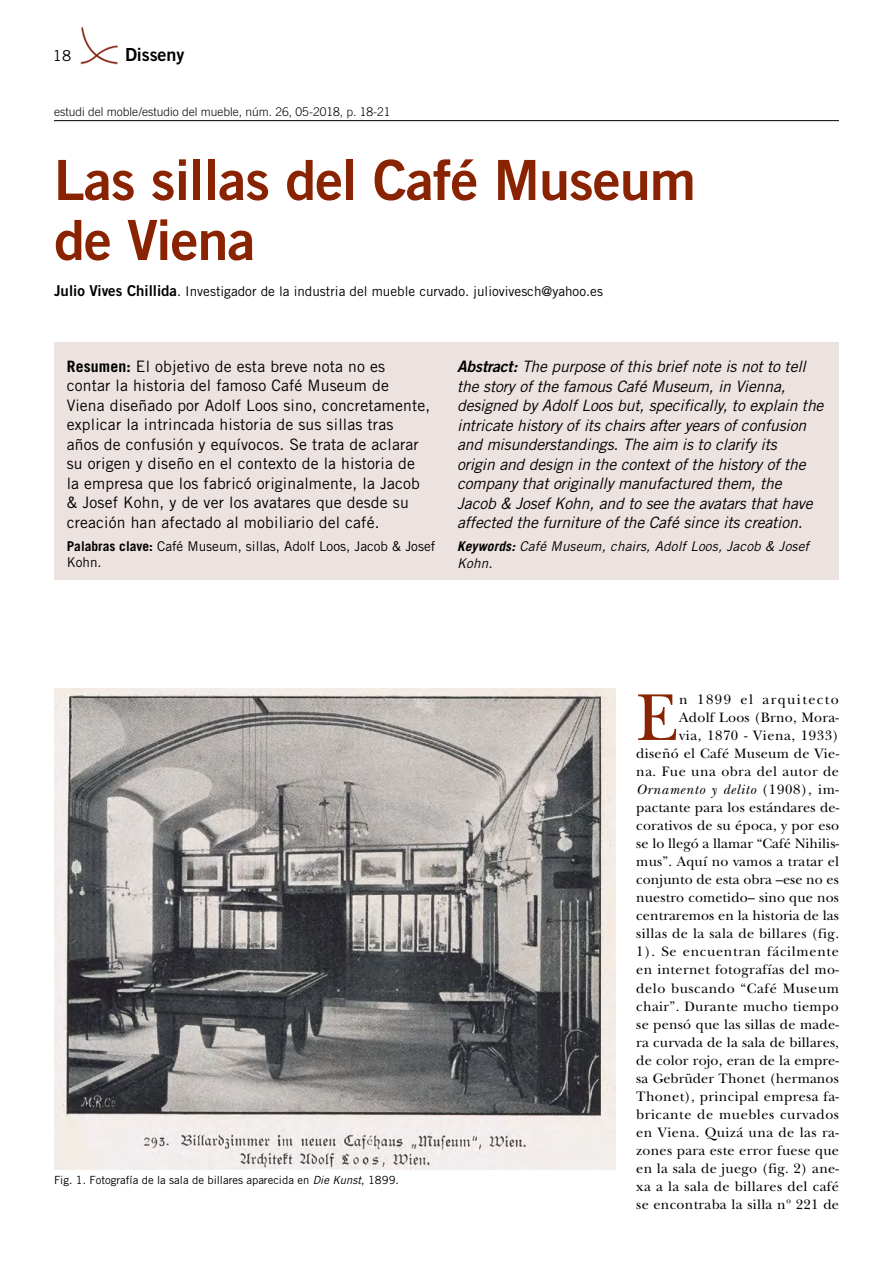
<style>
.page{position:relative;width:893px;height:1263px;background:#fff}
.page>*{position:absolute;margin:0;border:0;box-sizing:border-box;transform-origin:0 0}
.t1{font:69px "New Baskerville Std";color:#892301}
.t2{font:55.5px/60px "Trade Gothic Bold Two";letter-spacing:-.015em;color:#892301}
.t3{font:18px "Trade Gothic Bold Two";letter-spacing:-.005em;color:#000}
.t4{font:italic 15.75px/19.5px "Trade Gothic";letter-spacing:-.01em;color:#000}
.t5{font:15.75px/19.5px "Trade Gothic";letter-spacing:.01em;color:#000}
.t6{font:15px "Trade Gothic";color:#000}
.t7{font:14.25px/18px "New Baskerville Std";letter-spacing:.02em;color:#000;text-align:right}
.t8{font:13.5px/16.5px "Trade Gothic";color:#000}
.t9{font:italic 13.5px/16.5px "Trade Gothic";letter-spacing:.01em;color:#000}
.t10{font:300 12px "Trade Gothic";color:#000}
.t11{font:11.25px "Trade Gothic";color:#000}
.s1{font-family:"Trade Gothic Bold Two";font-size:15px}
.s2{font-weight:700}
.s3{font-family:"Trade Gothic Bold Two"}
.s4{font-style:italic}
</style>
<div class="page">
<img style="left:80px;top:27px;width:38px;height:38px">
<hr style="left:54px;top:120px;width:785px;height:1px;background:#000">
<div style="left:54px;top:342px;width:785px;height:238px;background:#ece2df"></div>
<img style="left:54px;top:688px;width:561px;height:481px">
<p class="t6" style="left:53px;top:46px;width:20px">18</p>
<p class="t3" style="left:125px;top:43px;width:61px">Disseny</p>
<p class="t10" style="left:54px;top:104px;width:338px">estudi del moble/estudio del mueble, núm. 26, 05-2018, p. 18-21</p>
<h2 class="t2" style="left:54px;top:149px;width:643px">Las sillas del Café Museum de Viena</h2>
<p class="t8" style="left:54px;top:283px;width:550px"><span class="s1">Julio Vives Chillida</span>. Investigador de la industria del mueble curvado. juliovivesch@yahoo.es</p>
<p class="t5" style="left:67px;top:356px;width:365px"><span class="s2">Resumen:</span> El objetivo de esta breve nota no es contar la historia del famoso Café Museum de Viena diseñado por Adolf Loos sino, concretamente, explicar la intrincada historia de sus sillas tras<br>años de confusión y equívocos. Se trata de aclarar su origen y diseño en el contexto de la historia de la empresa que los fabricó originalmente, la Jacob &amp; Josef Kohn, y de ver los avatares que desde su creación han afectado al mobiliario del café.</p>
<p class="t8" style="left:67px;top:537px;width:370px"><span class="s2">Palabras clave:</span> Café Museum, sillas, Adolf Loos, Jacob &amp; Josef<br>Kohn.</p>
<p class="t4" style="left:457px;top:357px;width:368px"><span class="s3">Abstract:</span> The purpose of this brief note is not to tell the story of the famous Café Museum, in Vienna, designed by Adolf Loos but, specifically, to explain the intricate history of its chairs after years of confusion and misunderstandings. The aim is to clarify its<br>origin and design in the context of the history of the company that originally manufactured them, the Jacob &amp; Josef Kohn, and to see the avatars that have affected the furniture of the Café since its creation.</p>
<p class="t9" style="left:457px;top:538px;width:353px"><span class="s2">Keywords:</span> Café Museum, chairs, Adolf Loos, Jacob &amp; Josef<br>Kohn.</p>
<p class="t11" style="left:54px;top:1173px;width:346px">Fig. 1. Fotografía de la sala de billares aparecida en <span class="s4">Die Kunst</span>, 1899.</p>
<p class="t7" style="left:636px;top:690px;width:204px">n 1899 el arquitecto<br>Adolf Loos (Brno, Mora-<br>via, 1870 - Viena, 1933) diseñó el Café Museum de Vie&shy;na. Fue una obra del autor de<br><span class="s4">Ornamento y delito</span> (1908), im&shy;pactante para los estándares de&shy;corativos de su época, y por eso se lo llegó a llamar “Café Nihilis&shy;mus”. Aquí no vamos a tratar el conjunto de esta obra –ese no es nuestro cometido– sino que nos centraremos en la historia de las sillas de la sala de billares (fig.<br>1). Se encuentran fácilmente en internet fotografías del mo&shy;delo buscando “Café Museum chair”. Durante mucho tiempo se pensó que las sillas de made&shy;ra curvada de la sala de billares, de color rojo, eran de la empre&shy;sa Gebrüder Thonet (hermanos<br>Thonet), principal empresa fa&shy;bricante de muebles curvados en Viena. Quizá una de las ra&shy;zones para este error fuese que en la sala de juego (fig. 2) ane&shy;xa a la sala de billares del café se encontraba la silla nº 221 de</p>
<h1 class="t1" style="left:636px;top:677px;width:44px">E</h1>
</div>
